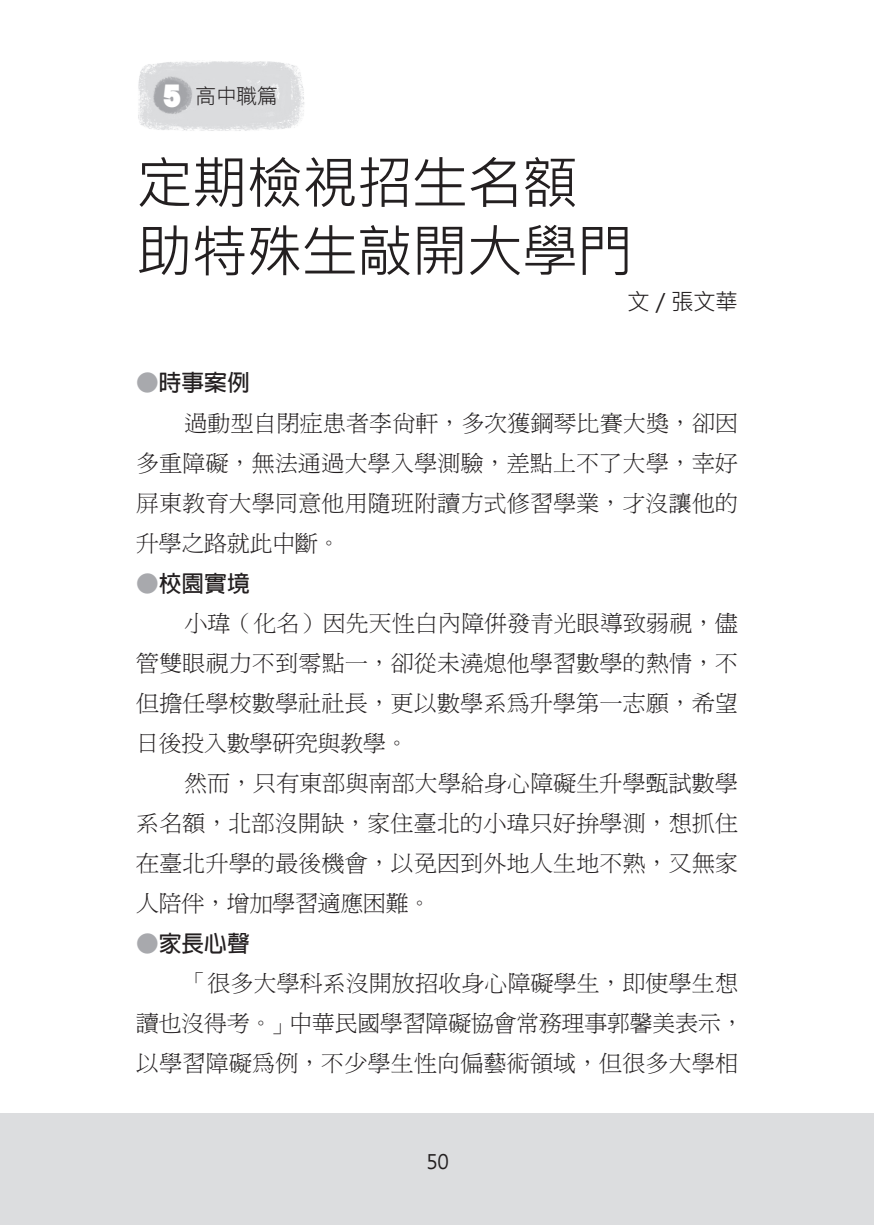
<style>
.page{position:relative;width:874px;height:1225px;background:#fff}
.page>*{position:absolute;margin:0;border:0;box-sizing:border-box;transform-origin:0 0}
.t1{font:56.6px/68px "Microsoft Jheng Hei";letter-spacing:-.03em;color:#231f20}
.t2{font:22.6px/40px "P Ming Li U";letter-spacing:.02em;color:#231f20;text-align:justify}
.t3{font:700 22.6px "Adobe Fan Heiti Std";color:#231f20}
.t4{font:22.6px "Microsoft Jheng Hei";color:#231f20}
.t5{font:20.6px "DF Hei W3 WIN BF";color:#231f20}
.t6{font:19.8px "Microsoft Jheng Hei";color:#231f20}
.s1{font-family:"DF Hei W14 WINP BF";font-size:34px;color:#fff}
.s2{color:#a8a9ad}
</style>
<div class="page">
<div style="left:0;top:1113px;width:873px;height:112px;background:#dcdddf"></div>
<img style="left:138px;top:61px;width:166px;height:70px">
<p class="t5" style="left:162px;top:85px;width:117px"><span class="s1">5</span> 高中職篇</p>
<h1 class="t1" style="left:136px;top:149px;width:498px">定期檢視招生名額　助特殊生敲開大學門</h1>
<p class="t4" style="left:626px;top:287px;width:112px">文／張文華</p>
<p class="t3" style="left:136px;top:369px;width:115px"><span class="s2">●</span>時事案例</p>
<p class="t2" style="left:136px;top:403px;width:603px;text-indent:48px">過動型自閉症患者李尚軒，多次獲鋼琴比賽大獎，卻因多重障礙，無法通過大學入學測驗，差點上不了大學，幸好屏東教育大學同意他用隨班附讀方式修習學業，才沒讓他的升學之路就此中斷。</p>
<p class="t3" style="left:136px;top:569px;width:115px"><span class="s2">●</span>校園實境</p>
<p class="t2" style="left:136px;top:603px;width:603px;text-indent:48px">小瑋（化名）因先天性白內障併發青光眼導致弱視，儘管雙眼視力不到零點一，卻從未澆熄他學習數學的熱情，不但擔任學校數學社社長，更以數學系為升學第一志願，希望日後投入數學研究與教學。</p>
<p class="t2" style="left:136px;top:763px;width:603px;text-indent:48px">然而，只有東部與南部大學給身心障礙生升學甄試數學系名額，北部沒開缺，家住臺北的小瑋只好拚學測，想抓住在臺北升學的最後機會，以免因到外地人生地不熟，又無家人陪伴，增加學習適應困難。</p>
<p class="t3" style="left:136px;top:929px;width:115px"><span class="s2">●</span>家長心聲</p>
<p class="t2" style="left:136px;top:963px;width:608px;text-align:left;text-indent:48px">「很多大學科系沒開放招收身心障礙學生，即使學生想讀也沒得考。」中華民國學習障礙協會常務理事郭馨美表示，以學習障礙為例，不少學生性向偏藝術領域，但很多大學相</p>
<p class="t6" style="left:426px;top:1149px;width:24px">50</p>
</div>
